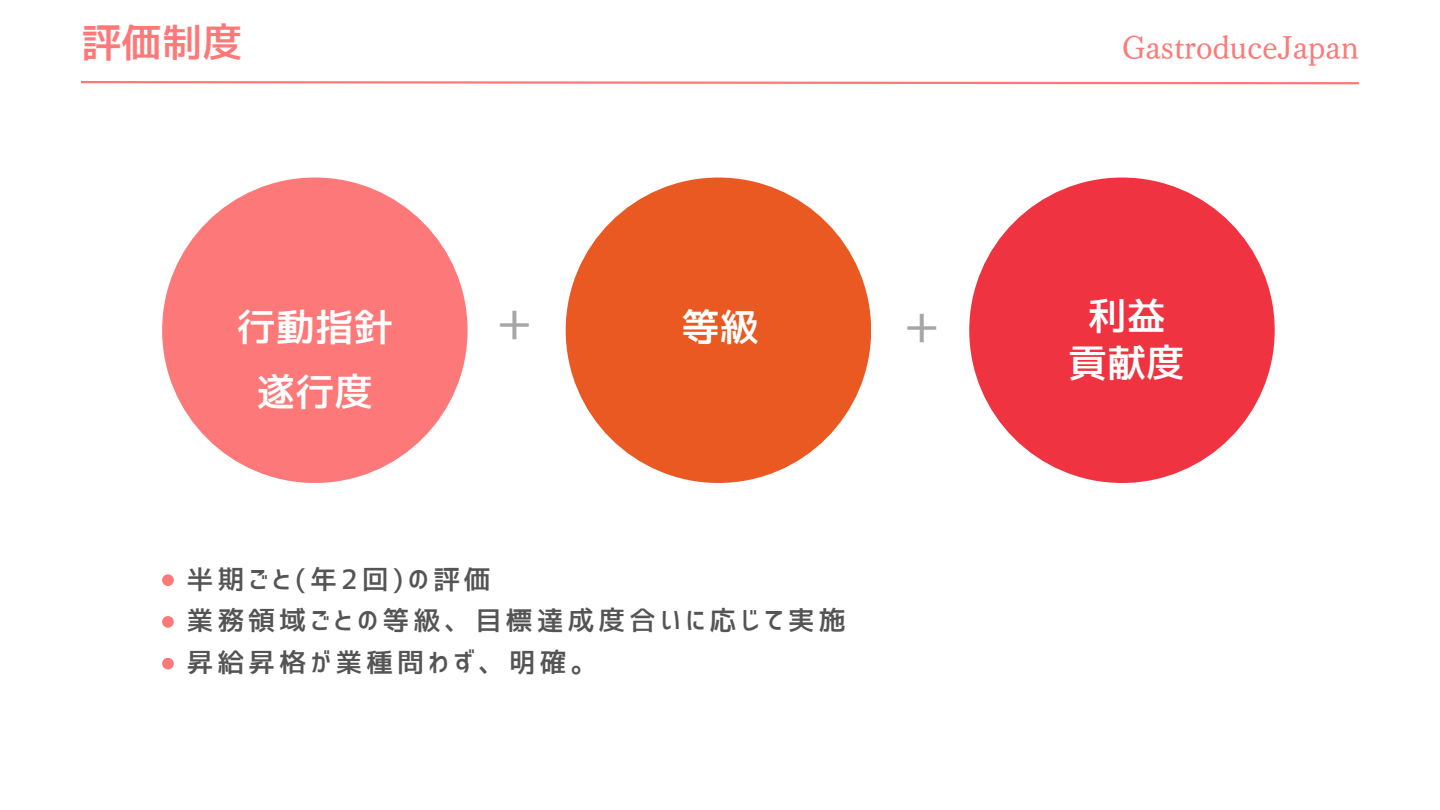
<style>
.page{position:relative;width:1440px;height:810px;background:#fff}
.page>*{position:absolute;margin:0;border:0;box-sizing:border-box;transform-origin:0 0}
.t1{font:43.5px "Corporate Logo Medium";color:#a6a6a6}
.t2{font:40.5px "Corporate Logo Medium";color:#fd7979}
.t3{font:39px "Corporate Logo Medium";color:#fff}
.t4{font:30px "Canva UD Mincho Pr 6 N M";color:#fd7979}
.t5{font:27px "Corporate Logo Medium";letter-spacing:.14em;color:#545454}
</style>
<div class="page">
<svg style="left:81px;top:81px;width:1278px;height:4px"></svg>
<div style="left:566px;top:178px;width:305px;height:305px;background:#ea5921;border-radius:50%"></div>
<div style="left:162px;top:178px;width:306px;height:305px;background:#fd7979;border-radius:50%"></div>
<div style="left:969px;top:178px;width:306px;height:305px;background:#ef3340;border-radius:50%"></div>
<div style="left:162px;top:574px;width:12px;height:12px;background:#fd7979;border-radius:50%"></div>
<div style="left:162px;top:616px;width:12px;height:12px;background:#fd7979;border-radius:50%"></div>
<div style="left:162px;top:658px;width:12px;height:11px;background:#fd7979;border-radius:50%"></div>
<p class="t2" style="left:81px;top:22px;width:164px">評価制度</p>
<p class="t4" style="left:1122px;top:33px;width:238px">GastroduceJapan</p>
<p class="t3" style="left:237px;top:307px;width:157px">行動指針</p>
<p class="t3" style="left:681px;top:307px;width:79px">等級</p>
<p class="t3" style="left:256px;top:373px;width:118px">遂行度</p>
<p class="t1" style="left:493px;top:304px;width:45px">＋</p>
<p class="t1" style="left:900px;top:307px;width:45px">＋</p>
<p class="t5" style="left:187px;top:565px;width:306px">半期ごと(年2回)の評価</p>
<p class="t5" style="left:187px;top:607px;width:661px">業務領域ごとの等級、目標達成度合いに応じて実施</p>
<p class="t5" style="left:187px;top:649px;width:412px">昇給昇格が業種問わず、明確。</p>
<p class="t3" style="left:1088px;top:296px;width:79px">利益</p>
<p class="t3" style="left:1068px;top:344px;width:118px">貢献度</p>
</div>
